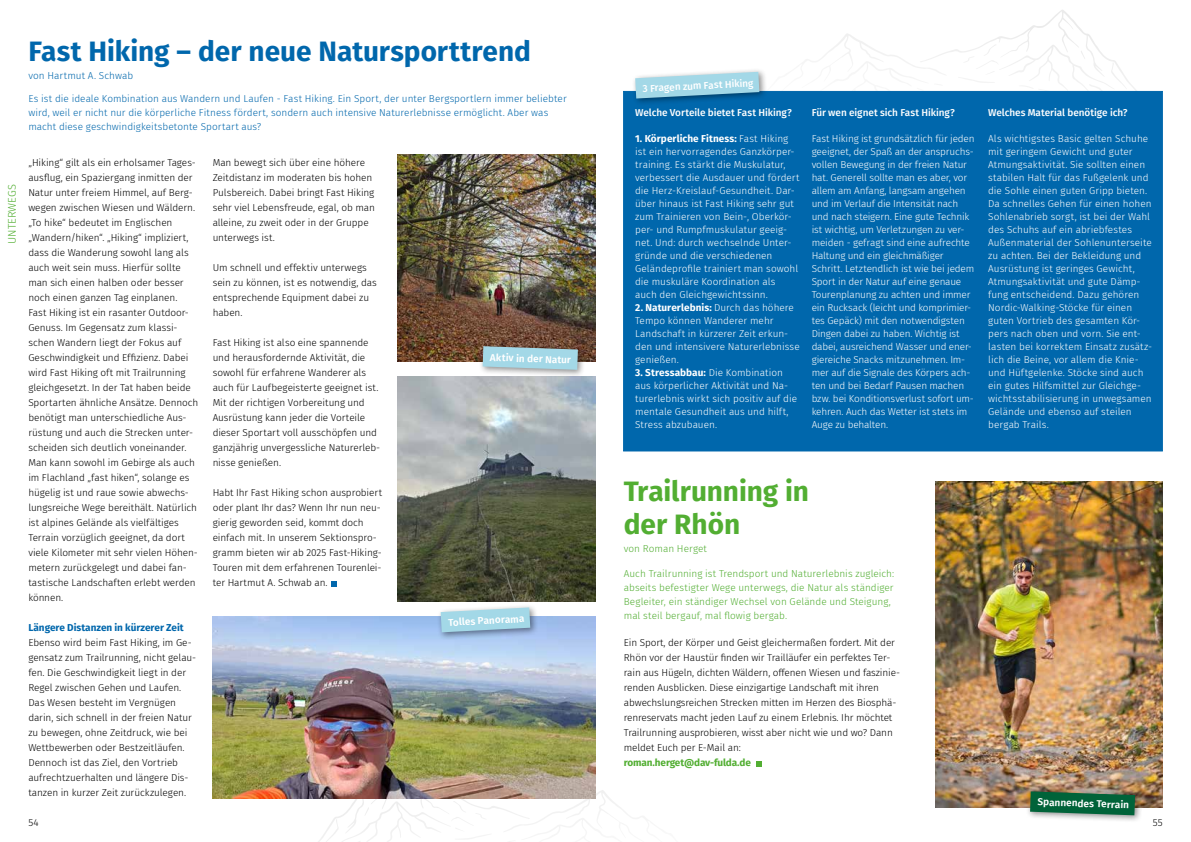
<style>
.page{position:relative;width:1191px;height:842px;background:#fff}
.page>*{position:absolute;margin:0;border:0;box-sizing:border-box;transform-origin:0 0}
.t1{font:700 28px "Fira Sans";color:#0067ac}
.t2{font:700 28px/33.6px "Fira Sans";letter-spacing:-.005em;color:#52ae32}
.t3{font:300 11px "Fira Sans";color:#52ae32}
.t4{font:300 10px/15px "Fira Sans";letter-spacing:-.01em;color:#000}
.t5{font:300 10px/13px "Fira Sans";color:#fff}
.t6{font:300 10px/13px "Fira Sans";letter-spacing:-.02em;color:#fff}
.t7{font:300 10px/14px "Fira Sans";color:#0067ac}
.t8{font:300 10px/14px "Fira Sans";color:#52ae32}
.t9{font:500 10px "Fira Sans";letter-spacing:-.005em;color:#fff}
.t10{font:600 10px "Fira Sans";color:#fff}
.t11{font:700 10px "Fira Sans";letter-spacing:-.005em;color:#0067ac}
.t12{font:700 10px "Fira Sans";letter-spacing:-.01em;color:#52ae32}
.s1{font-weight:700}
</style>
<div class="page">
<svg style="left:302px;top:766px;width:326px;height:76px"></svg>
<div style="left:623px;top:91px;width:539px;height:360px;background:#0067ac;border:1px solid #0067ac"></div>
<div style="left:631px;top:68px;width:136px;height:38px;background:#000;opacity:.44"></div>
<svg style="left:635px;top:10px;width:512px;height:96px"></svg>
<img style="left:935px;top:481px;width:227px;height:327px">
<img style="left:213px;top:616px;width:382px;height:182px">
<img style="left:397px;top:155px;width:198px;height:206px">
<img style="left:397px;top:376px;width:198px;height:225px">
<div style="left:437px;top:603px;width:101px;height:37px;background:#000;opacity:.44"></div>
<svg style="left:441px;top:607px;width:89px;height:25px"></svg>
<svg style="left:331px;top:581px;width:5px;height:5px"></svg>
<div style="left:478px;top:342px;width:108px;height:36px;background:#000;opacity:.44"></div>
<svg style="left:482px;top:346px;width:96px;height:24px"></svg>
<div style="left:1026px;top:787px;width:117px;height:36px;background:#000;opacity:.44"></div>
<svg style="left:1030px;top:791px;width:105px;height:24px"></svg>
<svg style="left:756px;top:761px;width:6px;height:6px"></svg>
<p class="t3" style="left:4px;top:244px;width:61px;rotate:-90deg">UNTERWEGS</p>
<h1 class="t1" style="left:28px;top:27px;width:504px">Fast Hiking – der neue Natursporttrend</h1>
<p class="t7" style="left:28px;top:68px;width:106px">von Hartmut A. Schwab</p>
<p class="t7" style="left:28px;top:92px;width:540px">Es ist die ideale Kombination aus Wandern und Laufen - Fast Hiking. Ein Sport, der unter Bergsportlern immer beliebter wird, weil er nicht nur die körperliche Fitness fördert, sondern auch intensive Naturerlebnisse ermöglicht. Aber was macht diese geschwindigkeitsbetonte Sportart aus?</p>
<p class="t4" style="left:28px;top:155px;width:171px">„Hiking“ gilt als ein erholsamer Tages&shy;ausflug, ein Spaziergang inmitten der Natur unter freiem Himmel, auf Berg&shy;wegen zwischen Wiesen und Wäldern. „To hike“ bedeutet im Englischen „Wandern/hiken“. „Hiking“ impliziert, dass die Wanderung sowohl lang als auch weit sein muss. Hierfür sollte man sich einen halben oder besser noch einen ganzen Tag einplanen.<br>Fast Hiking ist ein rasanter Outdoor-Genuss. Im Gegensatz zum klassi&shy;schen Wandern liegt der Fokus auf Geschwindigkeit und Effizienz. Dabei wird Fast Hiking oft mit Trailrunning gleichgesetzt. In der Tat haben beide Sportarten ähnliche Ansätze. Dennoch benötigt man unterschiedliche Aus&shy;rüstung und auch die Strecken unter&shy;scheiden sich deutlich voneinander.<br>Man kann sowohl im Gebirge als auch im Flachland „fast hiken“, solange es hügelig ist und raue sowie abwechs&shy;lungsreiche Wege bereithält. Natürlich ist alpines Gelände als vielfältiges Terrain vorzüglich geeignet, da dort viele Kilometer mit sehr vielen Höhen&shy;metern zurückgelegt und dabei fan&shy;tastische Landschaften erlebt werden können.</p>
<p class="t11" style="left:28px;top:619px;width:157px">Längere Distanzen in kürzerer Zeit</p>
<p class="t4" style="left:28px;top:635px;width:169px">Ebenso wird beim Fast Hiking, im Ge&shy;gensatz zum Trailrunning, nicht gelau&shy;fen. Die Geschwindigkeit liegt in der Regel zwischen Gehen und Laufen.<br>Das Wesen besteht im Vergnügen darin, sich schnell in der freien Natur zu bewegen, ohne Zeitdruck, wie bei Wettbewerben oder Bestzeitläufen.<br>Dennoch ist das Ziel, den Vortrieb aufrechtzuerhalten und längere Dis&shy;tanzen in kurzer Zeit zurückzulegen.</p>
<p class="t4" style="left:213px;top:155px;width:164px">Man bewegt sich über eine höhere<br>Zeitdistanz im moderaten bis hohen<br>Pulsbereich. Dabei bringt Fast Hiking sehr viel Lebensfreude, egal, ob man alleine, zu zweit oder in der Gruppe unterwegs ist.</p>
<p class="t4" style="left:213px;top:260px;width:166px">Um schnell und effektiv unterwegs sein zu können, ist es notwendig, das entsprechende Equipment dabei zu haben.</p>
<p class="t4" style="left:213px;top:335px;width:169px">Fast Hiking ist also eine spannende und herausfordernde Aktivität, die sowohl für erfahrene Wanderer als auch für Laufbegeisterte geeignet ist.<br>Mit der richtigen Vorbereitung und Ausrüstung kann jeder die Vorteile dieser Sportart voll ausschöpfen und ganzjährig unvergessliche Naturerleb&shy;nisse genießen.</p>
<p class="t4" style="left:213px;top:485px;width:171px">Habt Ihr Fast Hiking schon ausprobiert oder plant Ihr das? Wenn Ihr nun neu&shy;gierig geworden seid, kommt doch einfach mit. In unserem Sektionspro&shy;gramm bieten wir ab 2025 Fast-Hiking-Touren mit dem erfahrenen Tourenlei&shy;ter Hartmut A. Schwab an.</p>
<p class="t10" style="left:490px;top:349px;width:83px;rotate:2deg">Aktiv in der Natur</p>
<p class="t10" style="left:448px;top:614px;width:78px;rotate:-3deg">Tolles Panorama</p>
<p class="t9" style="left:642px;top:81px;width:112px;rotate:-3deg">3 Fragen zum Fast Hiking</p>
<p class="t9" style="left:635px;top:104px;width:158px">Welche Vorteile bietet Fast Hiking?</p>
<p class="t5" style="left:635px;top:131px;width:166px"><span class="s1">1. Körperliche Fitness:</span> Fast Hiking ist ein hervorragendes Ganzkörper&shy;training. Es stärkt die Muskulatur, verbessert die Ausdauer und fördert die Herz-Kreislauf-Gesundheit. Dar&shy;über hinaus ist Fast Hiking sehr gut zum Trainieren von Bein-, Oberkör&shy;per- und Rumpfmuskulatur geeig&shy;net. Und: durch wechselnde Unter&shy;gründe und die verschiedenen Geländeprofile trainiert man sowohl die muskuläre Koordination als<br>auch den Gleichgewichtssinn.</p>
<p class="t5" style="left:635px;top:300px;width:166px"><span class="s1">2. Naturerlebnis:</span> Durch das höhere<br>Tempo können Wanderer mehr<br>Landschaft in kürzerer Zeit erkun&shy;den und intensivere Naturerlebnisse genießen.</p>
<p class="t5" style="left:635px;top:365px;width:163px"><span class="s1">3. Stressabbau:</span> Die Kombination aus körperlicher Aktivität und Na&shy;turerlebnis wirkt sich positiv auf die mentale Gesundheit aus und hilft,<br>Stress abzubauen.</p>
<p class="t9" style="left:811px;top:104px;width:145px">Für wen eignet sich Fast Hiking?</p>
<p class="t6" style="left:811px;top:131px;width:164px">Fast Hiking ist grundsätzlich für jeden geeignet, der Spaß an der anspruchs&shy;vollen Bewegung in der freien Natur hat. Generell sollte man es aber, vor allem am Anfang, langsam angehen und im Verlauf die Intensität nach und nach steigern. Eine gute Technik ist wichtig, um Verletzungen zu ver&shy;meiden - gefragt sind eine aufrechte Haltung und ein gleichmäßiger Schritt. Letztendlich ist wie bei jedem Sport in der Natur auf eine genaue Tourenplanung zu achten und immer ein Rucksack (leicht und komprimier&shy;tes Gepäck) mit den notwendigsten Dingen dabei zu haben. Wichtig ist dabei, ausreichend Wasser und ener&shy;giereiche Snacks mitzunehmen. Im&shy;mer auf die Signale des Körpers ach&shy;ten und bei Bedarf Pausen machen bzw. bei Konditionsverlust sofort um&shy;kehren. Auch das Wetter ist stets im Auge zu behalten.</p>
<p class="t9" style="left:988px;top:104px;width:141px">Welches Material benötige ich?</p>
<p class="t5" style="left:988px;top:131px;width:166px">Als wichtigstes Basic gelten Schuhe mit geringem Gewicht und guter Atmungsaktivität. Sie sollten einen stabilen Halt für das Fußgelenk und die Sohle einen guten Gripp bieten.<br>Da schnelles Gehen für einen hohen Sohlenabrieb sorgt, ist bei der Wahl des Schuhs auf ein abriebfestes Außenmaterial der Sohlenunterseite zu achten. Bei der Bekleidung und Ausrüstung ist geringes Gewicht, Atmungsaktivität und gute Dämp&shy;fung entscheidend. Dazu gehören Nordic-Walking-Stöcke für einen guten Vortrieb des gesamten Kör&shy;pers nach oben und vorn. Sie ent&shy;lasten bei korrektem Einsatz zusätz&shy;lich die Beine, vor allem die Knie&shy;und Hüftgelenke. Stöcke sind auch ein gutes Hilfsmittel zur Gleichge&shy;wichtsstabilisierung in unwegsamen Gelände und ebenso auf steilen bergab Trails.</p>
<h1 class="t2" style="left:624px;top:472px;width:187px">Trailrunning in der Rhön</h1>
<p class="t8" style="left:624px;top:542px;width:85px">von Roman Herget</p>
<p class="t8" style="left:624px;top:566px;width:272px">Auch Trailrunning ist Trendsport und Naturerlebnis zugleich: abseits befestigter Wege unterwegs, die Natur als ständiger Begleiter, ein ständiger Wechsel von Gelände und Steigung, mal steil bergauf, mal flowig bergab.</p>
<p class="t4" style="left:624px;top:635px;width:278px">Ein Sport, der Körper und Geist gleichermaßen fordert. Mit der Rhön vor der Haustür finden wir Trailläufer ein perfektes Ter&shy;rain aus Hügeln, dichten Wäldern, offenen Wiesen und faszinie&shy;renden Ausblicken. Diese einzigartige Landschaft mit ihren abwechslungsreichen Strecken mitten im Herzen des Biosphä&shy;renreservats macht jeden Lauf zu einem Erlebnis. Ihr möchtet Trailrunning ausprobieren, wisst aber nicht wie und wo? Dann meldet Euch per E-Mail an:</p>
<p class="t12" style="left:624px;top:754px;width:128px">roman.herget@dav-fulda.de</p>
<p class="t10" style="left:1037px;top:793px;width:93px;rotate:2deg">Spannendes Terrain</p>
<p class="t4" style="left:28px;top:815px;width:12px">54</p>
<p class="t4" style="left:1152px;top:815px;width:11px">55</p>
</div>
